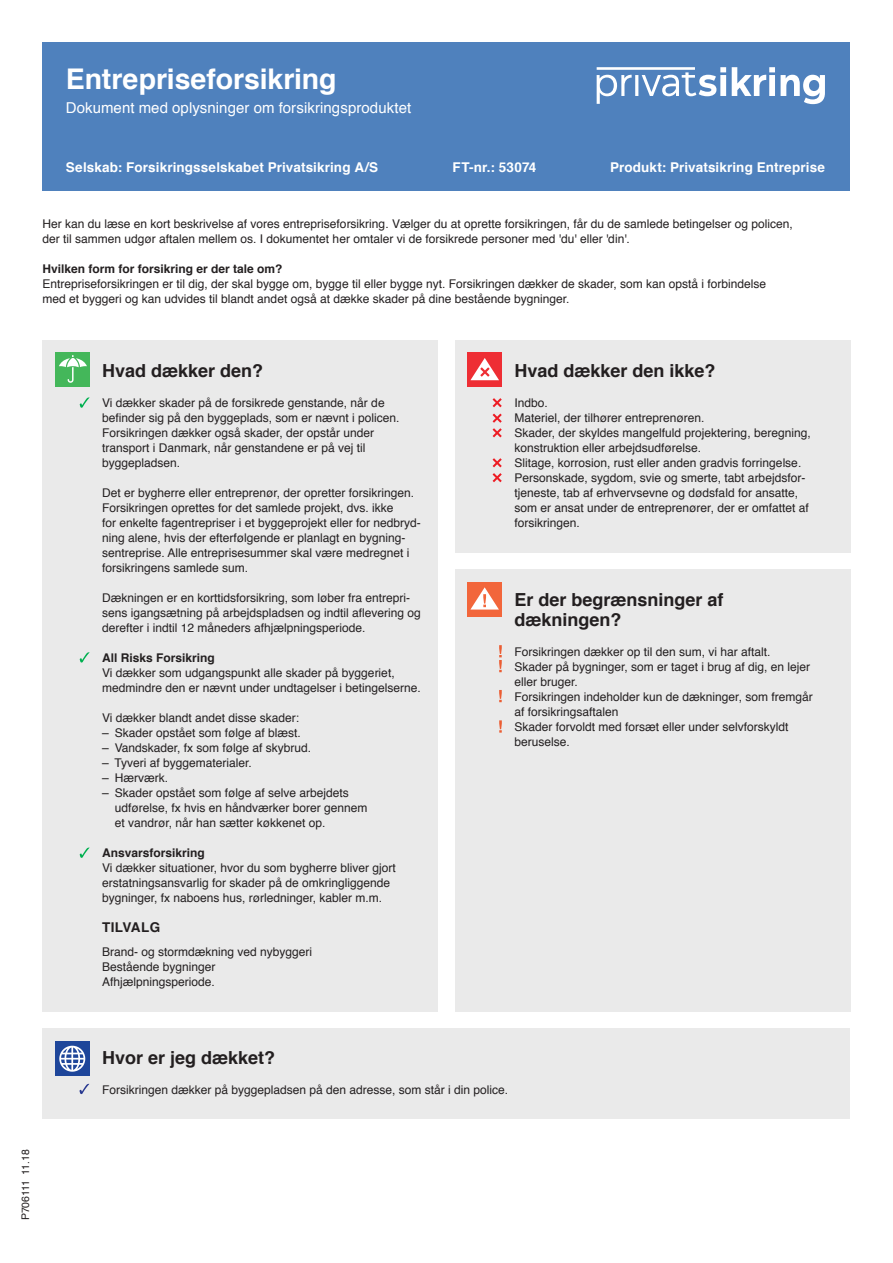
<style>
.page{position:relative;width:893px;height:1263px;background:#fff}
.page>*{position:absolute;margin:0;border:0;box-sizing:border-box;transform-origin:0 0}
.t1{font:700 28.5px "Helvetica";letter-spacing:-.005em;color:#fff}
.Helvetica_bold_melle{font:700 18px/19.5px "Helvetica";color:#231f20}
.t2{font:15px "Helvetica";letter-spacing:.005em;color:#fff}
.t3{font:700 13.5px "Helvetica";letter-spacing:.01em;color:#fff}
.t4{font:700 13.5px "Helvetica";letter-spacing:.03em;color:#231f20}
.t5{font:12px/15px "Helvetica";color:#231f20}
.t6{font:700 12px "Helvetica";color:#231f20}
.t7{font:10.5px "Helvetica";color:#231f20}
</style>
<div class="page">
<div style="left:43px;top:43px;width:807px;height:148px;background:#4f81bd"></div>
<div style="left:43px;top:340px;width:395px;height:671px;background:#eaeaea"></div>
<div style="left:455px;top:340px;width:395px;height:212px;background:#eaeaea"></div>
<div style="left:55px;top:353px;width:34px;height:34px;background:#44b75a"></div>
<svg style="left:59px;top:355px;width:28px;height:28px"></svg>
<div style="left:468px;top:353px;width:34px;height:34px;background:#ee2e34"></div>
<svg style="left:470px;top:358px;width:29px;height:22px"></svg>
<svg style="left:493px;top:398px;width:9px;height:9px"></svg>
<svg style="left:493px;top:414px;width:9px;height:23px"></svg>
<svg style="left:493px;top:458px;width:9px;height:9px"></svg>
<svg style="left:493px;top:473px;width:9px;height:9px"></svg>
<div style="left:455px;top:569px;width:395px;height:442px;background:#eaeaea"></div>
<div style="left:468px;top:582px;width:34px;height:34px;background:#f2663b"></div>
<svg style="left:471px;top:587px;width:28px;height:22px"></svg>
<svg style="left:499px;top:645px;width:3px;height:27px"></svg>
<svg style="left:499px;top:690px;width:3px;height:12px"></svg>
<svg style="left:499px;top:720px;width:3px;height:13px"></svg>
<svg style="left:80px;top:397px;width:10px;height:11px"></svg>
<svg style="left:80px;top:652px;width:10px;height:10px"></svg>
<svg style="left:80px;top:847px;width:10px;height:11px"></svg>
<div style="left:43px;top:1029px;width:807px;height:90px;background:#eaeaea"></div>
<div style="left:55px;top:1042px;width:34px;height:34px;background:#1e469a"></div>
<svg style="left:59px;top:1046px;width:26px;height:26px"></svg>
<svg style="left:80px;top:1084px;width:9px;height:10px"></svg>
<svg style="left:597px;top:67px;width:228px;height:37px"></svg>
<p class="t1" style="left:66px;top:56px;width:272px">Entrepriseforsikring</p>
<p class="t2" style="left:66px;top:97px;width:347px">Dokument med oplysninger om forsikringsproduktet</p>
<p class="t3" style="left:66px;top:156px;width:314px">Selskab: Forsikringsselskabet Privatsikring A/S</p>
<p class="t3" style="left:453px;top:156px;width:85px">FT-nr.: 53074</p>
<p class="t3" style="left:610px;top:156px;width:216px">Produkt: Privatsikring Entreprise</p>
<p class="t5" style="left:43px;top:217px;width:752px">Her kan du læse en kort beskrivelse af vores entrepriseforsikring. Vælger du at oprette forsikringen, får du de samlede betingelser og policen, der til sammen udgør aftalen mellem os. I dokumentet her omtaler vi de forsikrede personer med 'du' eller 'din'.</p>
<p class="t6" style="left:43px;top:259px;width:242px">Hvilken form for forsikring er der tale om?</p>
<p class="t5" style="left:43px;top:277px;width:725px">Entrepriseforsikringen er til dig, der skal bygge om, bygge til eller bygge nyt. Forsikringen dækker de skader, som kan opstå i forbindelse med et byggeri og kan udvides til blandt andet også at dække skader på dine bestående bygninger.</p>
<p class="Helvetica_bold_melle" style="left:102px;top:361px;width:163px">Hvad dækker den?</p>
<p class="t5" style="left:102px;top:396px;width:299px">Vi dækker skader på de forsikrede genstande, når de befinder sig på den byggeplads, som er nævnt i policen.<br>Forsikringen dækker også skader, der opstår under transport i Danmark, når genstandene er på vej til byggepladsen.</p>
<p class="t5" style="left:102px;top:486px;width:320px">Det er bygherre eller entreprenør, der opretter forsikringen.<br>Forsikringen oprettes for det samlede projekt, dvs. ikke<br>for enkelte fagentrepriser i et byggeprojekt eller for nedbryd&shy;ning alene, hvis der efterfølgende er planlagt en bygning&shy;sentreprise. Alle entreprisesummer skal være medregnet i forsikringens samlede sum.</p>
<p class="t5" style="left:102px;top:591px;width:320px">Dækningen er en korttidsforsikring, som løber fra entrepri&shy;sens igangsætning på arbejdspladsen og indtil aflevering og derefter i indtil 12 måneders afhjælpningsperiode.</p>
<p class="t6" style="left:102px;top:648px;width:114px">All Risks Forsikring</p>
<p class="t5" style="left:102px;top:666px;width:320px">Vi dækker som udgangspunkt alle skader på byggeriet, medmindre den er nævnt under undtagelser i betingelserne.</p>
<p class="t5" style="left:102px;top:711px;width:199px">Vi dækker blandt andet disse skader:</p>
<p class="t5" style="left:102px;top:726px;width:200px">– Skader opstået som følge af blæst.</p>
<p class="t5" style="left:102px;top:741px;width:211px">– Vandskader, fx som følge af skybrud.</p>
<p class="t5" style="left:102px;top:756px;width:151px">– Tyveri af byggematerialer.</p>
<p class="t5" style="left:102px;top:771px;width:68px">– Hærværk.</p>
<p class="t5" style="left:115px;top:786px;width:254px;text-indent:-13px">– Skader opstået som følge af selve arbejdets udførelse, fx hvis en håndværker borer gennem et vandrør, når han sætter køkkenet op.</p>
<p class="t6" style="left:102px;top:843px;width:104px">Ansvarsforsikring</p>
<p class="t5" style="left:102px;top:861px;width:295px">Vi dækker situationer, hvor du som bygherre bliver gjort erstatningsansvarlig for skader på de omkringliggende bygninger, fx naboens hus, rørledninger, kabler m.m.</p>
<p class="t4" style="left:102px;top:916px;width:60px">TILVALG</p>
<p class="t5" style="left:102px;top:944px;width:212px">Brand- og stormdækning ved nybyggeri</p>
<p class="t5" style="left:102px;top:959px;width:115px">Bestående bygninger</p>
<p class="t5" style="left:102px;top:974px;width:114px">Afhjælpningsperiode.</p>
<p class="Helvetica_bold_melle" style="left:514px;top:361px;width:203px">Hvad dækker den ikke?</p>
<p class="t5" style="left:514px;top:396px;width:35px">Indbo.</p>
<p class="t5" style="left:514px;top:411px;width:192px">Materiel, der tilhører entreprenøren.</p>
<p class="t5" style="left:514px;top:426px;width:298px">Skader, der skyldes mangelfuld projektering, beregning, konstruktion eller arbejdsudførelse.</p>
<p class="t5" style="left:514px;top:456px;width:288px">Slitage, korrosion, rust eller anden gradvis forringelse.</p>
<p class="t5" style="left:514px;top:471px;width:296px">Personskade, sygdom, svie og smerte, tabt arbejdsfor&shy;tjeneste, tab af erhvervsevne og dødsfald for ansatte, som er ansat under de entreprenører, der er omfattet af forsikringen.</p>
<p class="Helvetica_bold_melle" style="left:514px;top:590px;width:211px">Er der begrænsninger af dækningen?</p>
<p class="t5" style="left:514px;top:644px;width:258px">Forsikringen dækker op til den sum, vi har aftalt.</p>
<p class="t5" style="left:514px;top:659px;width:297px">Skader på bygninger, som er taget i brug af dig, en lejer eller bruger.</p>
<p class="t5" style="left:514px;top:689px;width:300px">Forsikringen indeholder kun de dækninger, som fremgår af forsikringsaftalen</p>
<p class="t5" style="left:514px;top:719px;width:276px">Skader forvoldt med forsæt eller under selvforskyldt beruselse.</p>
<p class="t7" style="left:17px;top:1220px;width:73px;rotate:-90deg">P706111 11.18</p>
<p class="Helvetica_bold_melle" style="left:102px;top:1048px;width:175px">Hvor er jeg dækket?</p>
<p class="t5" style="left:102px;top:1082px;width:408px">Forsikringen dækker på byggepladsen på den adresse, som står i din police.</p>
</div>
